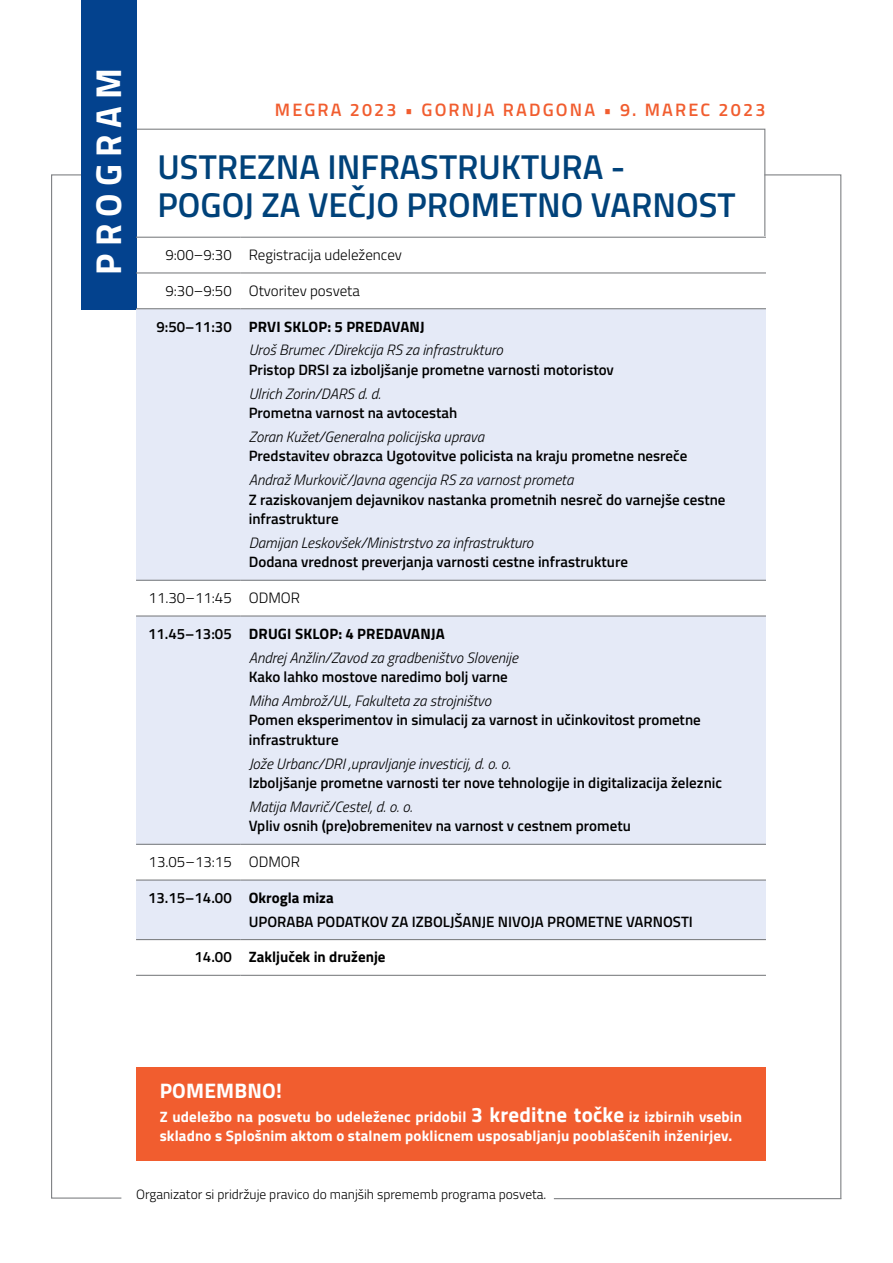
<style>
.page{position:relative;width:893px;height:1263px;background:#fff}
.page>*{position:absolute;margin:0;border:0;box-sizing:border-box;transform-origin:0 0}
.t1{font:700 36px "Titillium Web";letter-spacing:.2em;color:#fff}
.t2{font:600 34.5px/37.5px "Titillium Web";color:#00427a}
.t3{font:700 21px "Titillium Web";letter-spacing:.01em;color:#fff}
.t4{font:600 18px "Titillium Web";letter-spacing:.12em;color:#f15d2f}
.t5{font:600 15px/19.5px "Titillium Web";color:#000}
.t6{font:italic 300 15px/23.7px "Titillium Web";color:#000}
.t7{font:700 15px/19.5px "Titillium Web";letter-spacing:.01em;color:#fff}
.t8{font:300 15px "Titillium Web";color:#000}
.t9{font:700 15px "Titillium Web";color:#000}
.t10{font:300 13.5px "Titillium Web";color:#000}
.s1{font-weight:600;font-style:normal}
.s2{font-weight:700;font-style:normal}
.s3{font-weight:700}
.s4{font-weight:600}
.s5{font-size:21px}
</style>
<div class="page">
<div style="left:128px;top:129px;width:637px;height:108px;border:1px solid #808285"></div>
<svg style="left:51px;top:174px;width:71px;height:1025px"></svg>
<div style="left:81px;top:0;width:55px;height:310px;background:#03428e"></div>
<div style="left:136px;top:309px;width:629px;height:271px;background:#e5eaf7"></div>
<div style="left:136px;top:616px;width:629px;height:228px;background:#e5eaf7"></div>
<div style="left:136px;top:880px;width:629px;height:60px;background:#e5eaf7"></div>
<div style="left:136px;top:1067px;width:629px;height:93px;background:#f15d2f"></div>
<svg style="left:763px;top:174px;width:79px;height:1026px"></svg>
<hr style="left:554px;top:1198px;width:287px;height:1px;background:#808285">
<hr style="left:136px;top:237px;width:104px;height:1px;background:#808285">
<hr style="left:240px;top:237px;width:526px;height:1px;background:#808285">
<hr style="left:136px;top:272px;width:104px;height:1px;background:#808285">
<hr style="left:240px;top:272px;width:526px;height:1px;background:#808285">
<hr style="left:136px;top:308px;width:104px;height:1px;background:#808285">
<hr style="left:240px;top:308px;width:526px;height:1px;background:#808285">
<hr style="left:136px;top:580px;width:104px;height:1px;background:#808285">
<hr style="left:240px;top:580px;width:526px;height:1px;background:#808285">
<hr style="left:136px;top:615px;width:104px;height:2px;background:#808285">
<hr style="left:240px;top:615px;width:526px;height:2px;background:#808285">
<hr style="left:136px;top:844px;width:104px;height:1px;background:#808285">
<hr style="left:240px;top:844px;width:526px;height:1px;background:#808285">
<hr style="left:136px;top:879px;width:104px;height:2px;background:#808285">
<hr style="left:240px;top:879px;width:526px;height:2px;background:#808285">
<hr style="left:136px;top:939px;width:104px;height:1px;background:#808285">
<hr style="left:240px;top:939px;width:526px;height:1px;background:#808285">
<hr style="left:136px;top:975px;width:104px;height:1px;background:#808285">
<hr style="left:240px;top:975px;width:526px;height:1px;background:#808285">
<h1 class="t1" style="left:81px;top:275px;width:208px;rotate:-90deg">PROGRAM</h1>
<p class="t4" style="left:275px;top:96px;width:492px">MEGRA 2023 • GORNJA RADGONA • 9. MAREC 2023</p>
<h2 class="t2" style="left:158px;top:147px;width:580px">USTREZNA INFRASTRUKTURA -<br>POGOJ ZA VEČJO PROMETNO VARNOST</h2>
<p class="t8" style="left:165px;top:244px;width:238px">9:00–9:30 Registracija udeležencev</p>
<p class="t8" style="left:165px;top:280px;width:196px">9:30–9:50 Otvoritev posveta</p>
<p class="t6" style="left:249px;top:314px;width:256px;text-indent:-92px"><span class="s1">9:50–11:30</span> <span class="s2">PRVI SKLOP: 5 PREDAVANJ<br></span>Uroš Brumec /Direkcija RS za infrastrukturo</p>
<p class="t5" style="left:249px;top:359px;width:367px">Pristop DRSI za izboljšanje prometne varnosti motoristov</p>
<p class="t6" style="left:249px;top:381px;width:133px">Ulrich Zorin/DARS d. d.</p>
<p class="t5" style="left:249px;top:402px;width:210px">Prometna varnost na avtocestah</p>
<p class="t6" style="left:249px;top:424px;width:237px">Zoran Kužet/Generalna policijska uprava</p>
<p class="t5" style="left:249px;top:446px;width:440px">Predstavitev obrazca Ugotovitve policista na kraju prometne nesreče</p>
<p class="t6" style="left:249px;top:467px;width:326px">Andraž Murkovič/Javna agencija RS za varnost prometa</p>
<p class="t5" style="left:249px;top:489px;width:478px">Z raziskovanjem dejavnikov nastanka prometnih nesreč do varnejše cestne infrastrukture</p>
<p class="t6" style="left:249px;top:530px;width:286px">Damijan Leskovšek/Ministrstvo za infrastrukturo</p>
<p class="t5" style="left:249px;top:552px;width:381px">Dodana vrednost preverjanja varnosti cestne infrastrukture</p>
<p class="t8" style="left:149px;top:587px;width:153px">11.30–11:45 ODMOR</p>
<p class="t6" style="left:249px;top:621px;width:271px;text-indent:-101px"><span class="s1">11.45–13:05</span> <span class="s2">DRUGI SKLOP: 4 PREDAVANJA<br></span>Andrej Anžlin/Zavod za gradbeništvo Slovenije</p>
<p class="t5" style="left:249px;top:666px;width:261px">Kako lahko mostove naredimo bolj varne</p>
<p class="t6" style="left:249px;top:688px;width:244px">Miha Ambrož/UL, Fakulteta za strojništvo</p>
<p class="t5" style="left:249px;top:710px;width:454px">Pomen eksperimentov in simulacij za varnost in učinkovitost prometne infrastrukture</p>
<p class="t6" style="left:249px;top:751px;width:263px">Jože Urbanc/DRI ,upravljanje investicij, d. o. o.</p>
<p class="t5" style="left:249px;top:772px;width:475px">Izboljšanje prometne varnosti ter nove tehnologije in digitalizacija železnic</p>
<p class="t6" style="left:249px;top:794px;width:165px">Matija Mavrič/Cestel, d. o. o.</p>
<p class="t5" style="left:249px;top:816px;width:384px">Vpliv osnih (pre)obremenitev na varnost v cestnem prometu</p>
<p class="t8" style="left:149px;top:851px;width:153px">13.05–13:15 ODMOR</p>
<p class="t5" style="left:249px;top:885px;width:446px;line-height:23.7px;text-indent:-101px">13.15–14.00 <span class="s3">Okrogla miza<br></span>UPORABA PODATKOV ZA IZBOLJŠANJE NIVOJA PROMETNE VARNOSTI</p>
<p class="t9" style="left:195px;top:946px;width:192px"><span class="s4">14.00</span> Zaključek in druženje</p>
<h3 class="t3" style="left:160px;top:1075px;width:124px">POMEMBNO!</h3>
<p class="t7" style="left:160px;top:1106px;width:584px">Z udeležbo na posvetu bo udeleženec pridobil <span class="s5">3 kreditne točke</span> iz izbirnih vsebin skladno s Splošnim aktom o stalnem poklicnem usposabljanju pooblaščenih inženirjev.</p>
<p class="t10" style="left:136px;top:1185px;width:412px">Organizator si pridržuje pravico do manjših sprememb programa posveta.</p>
</div>
